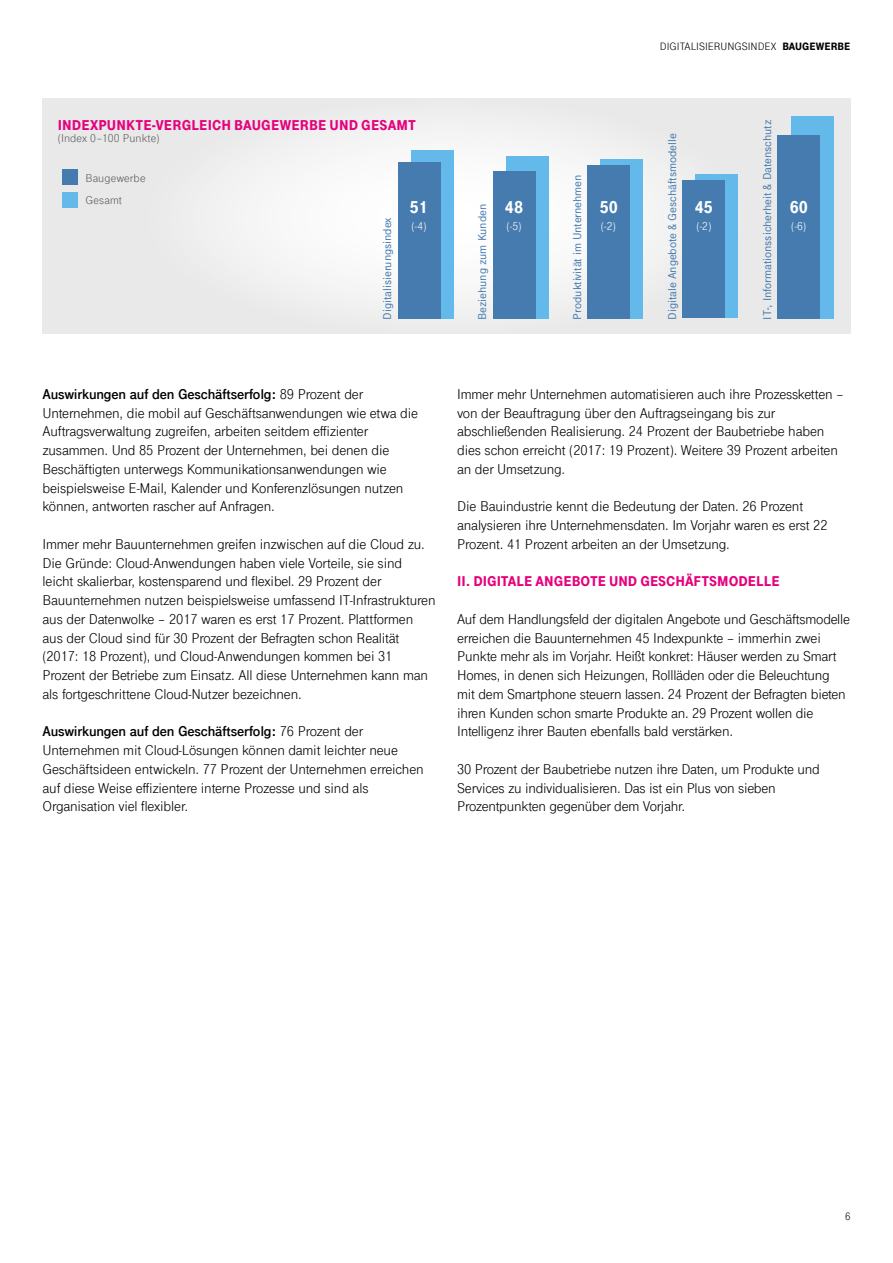
<style>
.page{position:relative;width:893px;height:1263px;background:#fff}
.page>*{position:absolute;margin:0;border:0;box-sizing:border-box;transform-origin:0 0}
.t1{font:900 18.15px "Tele Grotesk Next";color:#fff}
.t2{font:900 15.15px "Tele Grotesk Next";letter-spacing:.005em;color:#e6007d}
.t3{font:15px/18.8px "Tele Grotesk Next";letter-spacing:-.015em;color:#000}
.t4{font:900 15px "Tele Grotesk Next";color:#e6007d}
.t5{font:500 12px "Tele Grotesk Next";color:#457baf}
.t6{font:12px/22.6px "Tele Grotesk Next";letter-spacing:.005em;color:#615e5d}
.t7{font:12px "Tele Grotesk Next";color:#fff}
.t8{font:11.25px "Tele Grotesk Next";color:#000}
.s1{font-weight:900}
.s2{font-weight:700}
</style>
<div class="page">
<div style="left:43px;top:99px;width:807px;height:235px;background:linear-gradient(to bottom,#efefef,#efefef)"></div>
<div style="left:411px;top:150px;width:43px;height:168px;background:#63b9e9"></div>
<div style="left:791px;top:116px;width:43px;height:202px;background:#63b9e9"></div>
<div style="left:695px;top:174px;width:43px;height:144px;background:#63b9e9"></div>
<div style="left:600px;top:159px;width:43px;height:159px;background:#63b9e9"></div>
<div style="left:506px;top:156px;width:43px;height:162px;background:#63b9e9"></div>
<div style="left:777px;top:135px;width:43px;height:183px;background:#457baf"></div>
<div style="left:587px;top:165px;width:43px;height:153px;background:#457baf"></div>
<div style="left:398px;top:162px;width:42px;height:156px;background:#457baf"></div>
<div style="left:682px;top:181px;width:43px;height:137px;background:#457baf"></div>
<div style="left:493px;top:171px;width:42px;height:147px;background:#457baf"></div>
<div style="left:62px;top:169px;width:16px;height:16px;background:#457baf"></div>
<div style="left:62px;top:192px;width:16px;height:15px;background:#63b9e9"></div>
<p class="t8" style="left:660px;top:40px;width:192px">DIGITALISIERUNGSINDEX <span class="s1">BAUGEWERBE</span></p>
<p class="t2" style="left:58px;top:116px;width:360px">INDEXPUNKTE-VERGLEICH BAUGEWERBE UND GESAMT</p>
<p class="t6" style="left:58px;top:127px;width:103px">(Index 0–100 Punkte)</p>
<p class="t6" style="left:85px;top:166px;width:62px">Baugewerbe<br>Gesamt</p>
<p class="t5" style="left:760px;top:320px;width:201px;rotate:-90deg">IT-, Informationssicherheit &amp; Datenschutz</p>
<p class="t5" style="left:665px;top:320px;width:188px;rotate:-90deg">Digitale Angebote &amp; Geschäftsmodelle</p>
<p class="t5" style="left:570px;top:320px;width:147px;rotate:-90deg">Produktivität im Unternehmen</p>
<p class="t1" style="left:410px;top:197px;width:20px">51</p>
<p class="t1" style="left:695px;top:197px;width:20px">45</p>
<p class="t1" style="left:790px;top:197px;width:20px">60</p>
<p class="t7" style="left:412px;top:219px;width:17px">(-4)</p>
<p class="t7" style="left:506px;top:219px;width:17px">(-5)</p>
<p class="t7" style="left:601px;top:219px;width:17px">(-2)</p>
<p class="t7" style="left:696px;top:219px;width:17px">(-2)</p>
<p class="t7" style="left:791px;top:219px;width:17px">(-6)</p>
<p class="t1" style="left:505px;top:197px;width:20px">48</p>
<p class="t1" style="left:600px;top:197px;width:20px">50</p>
<p class="t5" style="left:475px;top:320px;width:118px;rotate:-90deg">Beziehung zum Kunden</p>
<p class="t5" style="left:381px;top:320px;width:104px;rotate:-90deg">Digitalisierungsindex</p>
<p class="t3" style="left:43px;top:385px;width:377px"><span class="s2">Auswirkungen auf den Geschäftserfolg:</span> 89 Prozent der Unternehmen, die mobil auf Geschäftsanwendungen wie etwa die Auftragsverwaltung zugreifen, arbeiten seitdem effizienter zusammen. Und 85 Prozent der Unternehmen, bei denen die Beschäftigten unterwegs Kommunikationsanwendungen wie beispielsweise E-Mail, Kalender und Konferenzlösungen nutzen können, antworten rascher auf Anfragen.</p>
<p class="t3" style="left:43px;top:535px;width:395px">Immer mehr Bauunternehmen greifen inzwischen auf die Cloud zu.<br>Die Gründe: Cloud-Anwendungen haben viele Vorteile, sie sind leicht skalierbar, kostensparend und flexibel. 29 Prozent der Bauunternehmen nutzen beispielsweise umfassend IT-Infrastrukturen aus der Datenwolke – 2017 waren es erst 17 Prozent. Plattformen aus der Cloud sind für 30 Prozent der Befragten schon Realität (2017: 18 Prozent), und Cloud-Anwendungen kommen bei 31<br>Prozent der Betriebe zum Einsatz. All diese Unternehmen kann man als fortgeschrittene Cloud-Nutzer bezeichnen.</p>
<p class="t3" style="left:43px;top:722px;width:383px"><span class="s2">Auswirkungen auf den Geschäftserfolg:</span> 76 Prozent der Unternehmen mit Cloud-Lösungen können damit leichter neue Geschäftsideen entwickeln. 77 Prozent der Unternehmen erreichen auf diese Weise effizientere interne Prozesse und sind als Organisation viel flexibler.</p>
<p class="t3" style="left:457px;top:385px;width:388px">Immer mehr Unternehmen automatisieren auch ihre Prozessketten – von der Beauftragung über den Auftragseingang bis zur abschließenden Realisierung. 24 Prozent der Baubetriebe haben dies schon erreicht (2017: 19 Prozent). Weitere 39 Prozent arbeiten an der Umsetzung.</p>
<p class="t3" style="left:457px;top:497px;width:372px">Die Bauindustrie kennt die Bedeutung der Daten. 26 Prozent analysieren ihre Unternehmensdaten. Im Vorjahr waren es erst 22<br>Prozent. 41 Prozent arbeiten an der Umsetzung.</p>
<p class="t4" style="left:457px;top:573px;width:324px">II. DIGITALE ANGEBOTE UND GESCHÄFTSMODELLE</p>
<p class="t3" style="left:457px;top:610px;width:394px">Auf dem Handlungsfeld der digitalen Angebote und Geschäftsmodelle erreichen die Bauunternehmen 45 Indexpunkte – immerhin zwei Punkte mehr als im Vorjahr. Heißt konkret: Häuser werden zu Smart Homes, in denen sich Heizungen, Rollläden oder die Beleuchtung mit dem Smartphone steuern lassen. 24 Prozent der Befragten bieten ihren Kunden schon smarte Produkte an. 29 Prozent wollen die Intelligenz ihrer Bauten ebenfalls bald verstärken.</p>
<p class="t3" style="left:457px;top:760px;width:364px">30 Prozent der Baubetriebe nutzen ihre Daten, um Produkte und<br>Services zu individualisieren. Das ist ein Plus von sieben<br>Prozentpunkten gegenüber dem Vorjahr.</p>
<p class="t8" style="left:845px;top:1210px;width:7px">6</p>
</div>
